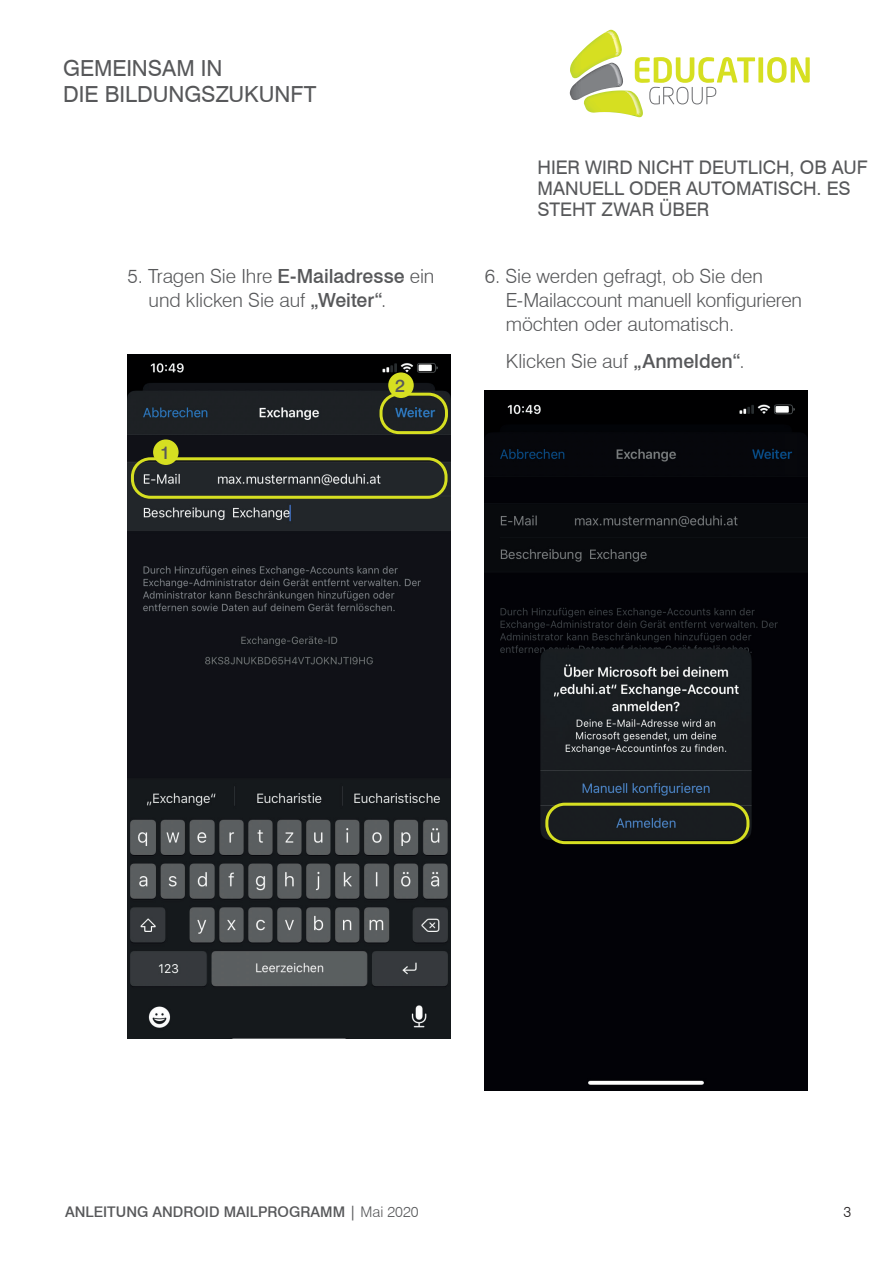
<style>
.page{position:relative;width:893px;height:1263px;background:#fff}
.page>*{position:absolute;margin:0;border:0;box-sizing:border-box;transform-origin:0 0}
.t1{font:22.2px/26.2px "Swiss 721 BT";color:#57585a}
.t2{font:300 19.5px/24px "Swiss 721 BT";letter-spacing:-.01em;color:#57585a}
.t3{font:18.75px/21px "Swiss 721 BT";color:#57585a}
.t4{font:500 18px "Swiss 721 BT";color:#57585a}
.t5{font:500 14.7px "Swiss 721 BT";color:#57585a}
.t6{font:300 14.7px "Swiss 721 BT";color:#231f20}
.s1{font-weight:500}
.s2{font-weight:400}
.s3{font-weight:300}
</style>
<div class="page">
<div style="left:758px;top:57px;width:5px;height:26px;background:#d6df21"></div>
<svg style="left:767px;top:57px;width:43px;height:26px"></svg>
<svg style="left:570px;top:30px;width:185px;height:87px"></svg>
<img style="left:128px;top:354px;width:323px;height:685px">
<img style="left:485px;top:390px;width:323px;height:700px">
<div style="left:545px;top:803px;width:204px;height:41px;border:3px solid #d6df21;border-radius:18px"></div>
<div style="left:131px;top:457px;width:317px;height:42px;border:3px solid #d6df21;border-radius:18px"></div>
<div style="left:153px;top:439px;width:26px;height:26px;background:#d6df21;border-radius:50%"></div>
<div style="left:379px;top:393px;width:69px;height:41px;border:3px solid #d6df21;border-radius:18px"></div>
<div style="left:388px;top:372px;width:26px;height:26px;background:#d6df21;border-radius:50%"></div>
<p class="t1" style="left:63px;top:55px;width:255px">GEMEINSAM IN<br>DIE BILDUNGSZUKUNFT</p>
<p class="t3" style="left:537px;top:156px;width:332px">HIER WIRD NICHT DEUTLICH, OB AUF<br>MANUELL ODER AUTOMATISCH. ES<br>STEHT ZWAR ÜBER</p>
<p class="t2" style="left:149px;top:264px;width:287px;text-indent:-21px">5. Tragen Sie Ihre <span class="s1">E-Mailadresse</span> ein und klicken Sie auf <span class="s1">„Weiter“</span>.</p>
<p class="t2" style="left:506px;top:264px;width:298px;text-indent:-21px">6. Sie werden gefragt, ob Sie den<br>E-Mailaccount manuell konfigurieren möchten oder automatisch.</p>
<p class="t2" style="left:506px;top:349px;width:240px">Klicken Sie auf <span class="s1">„Anmelden“</span>.</p>
<p class="t4" style="left:160px;top:442px;width:12px">1</p>
<p class="t4" style="left:395px;top:375px;width:12px">2</p>
<p class="t5" style="left:65px;top:1202px;width:355px">ANLEITUNG ANDROID MAILPROGRAMM <span class="s2">|</span> <span class="s3">Mai 2020</span></p>
<p class="t6" style="left:843px;top:1203px;width:9px">3</p>
</div>
